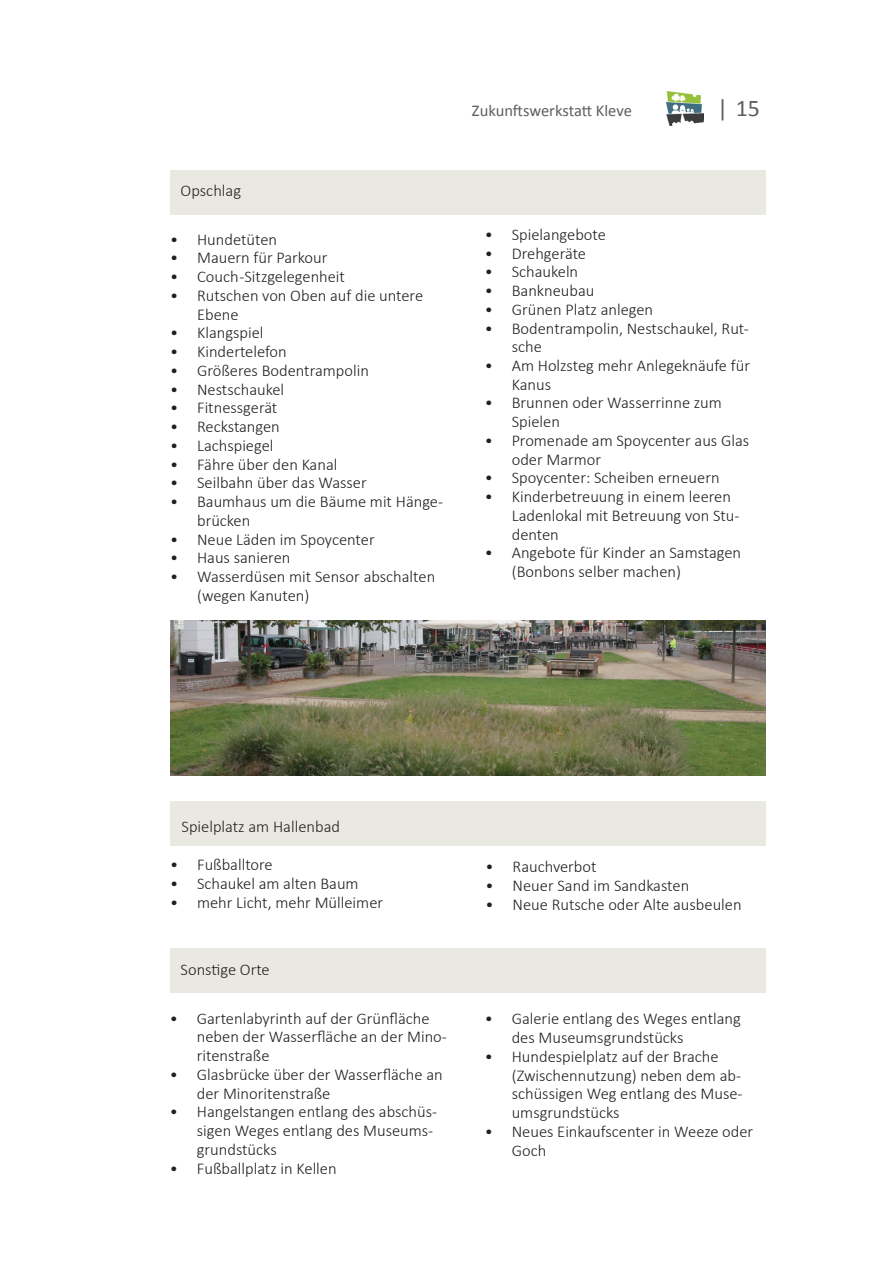
<style>
.page{position:relative;width:893px;height:1263px;background:#fff}
.page>*{position:absolute;margin:0;border:0;box-sizing:border-box;transform-origin:0 0}
.t1{font:24px "Calibri";color:#5f5f62}
.t2{font:300 16.5px/18.8px "Calibri";color:#231f20}
.t3{font:16.5px "Calibri";letter-spacing:-.005em;color:#5f5f62}
</style>
<div class="page">
<img style="left:666px;top:91px;width:37px;height:34px">
<div style="left:170px;top:170px;width:595px;height:45px;background:#e9e9e1"></div>
<div style="left:170px;top:948px;width:595px;height:45px;background:#e9e9e1"></div>
<div style="left:170px;top:801px;width:595px;height:45px;background:#e9e9e1"></div>
<img style="left:170px;top:621px;width:595px;height:155px">
<p class="t2" style="left:181px;top:181px;width:62px">Opschlag</p>
<p class="t2" style="left:170px;top:230px;width:108px">• Hundetüten</p>
<p class="t2" style="left:170px;top:248px;width:159px">• Mauern für Parkour</p>
<p class="t2" style="left:170px;top:267px;width:176px">• Couch -Sitzgelegenheit</p>
<p class="t2" style="left:197px;top:286px;width:228px;text-indent:-27px">• Rutschen von Oben auf die untere<br>Ebene</p>
<p class="t2" style="left:170px;top:323px;width:95px">• Klangspiel</p>
<p class="t2" style="left:170px;top:342px;width:118px">• Kindertelefon</p>
<p class="t2" style="left:170px;top:361px;width:200px">• Größeres Bodentrampolin</p>
<p class="t2" style="left:170px;top:380px;width:116px">• Nestschaukel</p>
<p class="t2" style="left:170px;top:398px;width:109px">• Fitnessgerät</p>
<p class="t2" style="left:170px;top:417px;width:111px">• Reckstangen</p>
<p class="t2" style="left:170px;top:436px;width:105px">• Lachspiegel</p>
<p class="t2" style="left:170px;top:455px;width:169px">• Fähre über den Kanal</p>
<p class="t2" style="left:170px;top:473px;width:198px">• Seilbahn über das Wasser</p>
<p class="t2" style="left:197px;top:492px;width:248px;text-indent:-27px">• Baumhaus um die Bäume mit Hänge&shy;brücken</p>
<p class="t2" style="left:170px;top:530px;width:206px">• Neue Läden im Spoycenter</p>
<p class="t2" style="left:170px;top:548px;width:122px">• Haus sanieren</p>
<p class="t2" style="left:197px;top:567px;width:240px;text-indent:-27px">• Wasserdüsen mit Sensor abschalten (wegen Kanuten)</p>
<p class="t3" style="left:472px;top:100px;width:161px">Zukunftswerkstatt Kleve</p>
<h1 class="t1" style="left:717px;top:93px;width:44px">| 15</h1>
<p class="t2" style="left:485px;top:225px;width:123px">• Spielangebote</p>
<p class="t2" style="left:485px;top:243px;width:103px">• Drehgeräte</p>
<p class="t2" style="left:485px;top:262px;width:95px">• Schaukeln</p>
<p class="t2" style="left:485px;top:281px;width:111px">• Bankneubau</p>
<p class="t2" style="left:485px;top:300px;width:170px">• Grünen Platz anlegen</p>
<p class="t2" style="left:512px;top:318px;width:239px;text-indent:-27px">• Bodentrampolin, Nestschaukel, Rut&shy;sche</p>
<p class="t2" style="left:512px;top:356px;width:240px;text-indent:-27px">• Am Holzsteg mehr Anlegeknäufe für<br>Kanus</p>
<p class="t2" style="left:512px;top:393px;width:212px;text-indent:-27px">• Brunnen oder Wasserrinne zum<br>Spielen</p>
<p class="t2" style="left:512px;top:431px;width:239px;text-indent:-27px">• Promenade am Spoycenter aus Glas oder Marmor</p>
<p class="t2" style="left:485px;top:468px;width:236px">• Spoycenter: Scheiben erneuern</p>
<p class="t2" style="left:512px;top:487px;width:229px;text-indent:-27px">• Kinderbetreuung in einem leeren<br>Ladenlokal mit Betreuung von Stu&shy;denten</p>
<p class="t2" style="left:512px;top:543px;width:231px;text-indent:-27px">• Angebote für Kinder an Samstagen (Bonbons selber machen)</p>
<p class="t2" style="left:182px;top:817px;width:160px">Spielplatz am Hallenbad</p>
<p class="t2" style="left:170px;top:855px;width:104px">• Fußballtore</p>
<p class="t2" style="left:170px;top:874px;width:190px">• Schaukel am alten Baum</p>
<p class="t2" style="left:170px;top:893px;width:215px">• mehr Licht, mehr Mülleimer</p>
<p class="t2" style="left:181px;top:960px;width:91px">Sonstige Orte</p>
<p class="t2" style="left:197px;top:1009px;width:252px;text-indent:-27px">• Gartenlabyrinth auf der Grünfläche neben der Wasserfläche an der Mino&shy;ritenstraße</p>
<p class="t2" style="left:197px;top:1065px;width:247px;text-indent:-27px">• Glasbrücke über der Wasserfläche an der Minoritenstraße</p>
<p class="t2" style="left:197px;top:1102px;width:242px;text-indent:-27px">• Hangelstangen entlang des abschüs&shy;sigen Weges entlang des Museums&shy;grundstücks</p>
<p class="t2" style="left:170px;top:1159px;width:168px">• Fußballplatz in Kellen</p>
<p class="t2" style="left:486px;top:857px;width:112px">• Rauchverbot</p>
<p class="t2" style="left:486px;top:876px;width:205px">• Neuer Sand im Sandkasten</p>
<p class="t2" style="left:486px;top:894px;width:258px">• Neue Rutsche oder Alte ausbeulen</p>
<p class="t2" style="left:512px;top:1009px;width:231px;text-indent:-27px">• Galerie entlang des Weges entlang des Museumsgrundstücks</p>
<p class="t2" style="left:512px;top:1047px;width:232px;text-indent:-27px">• Hundespielplatz auf der Brache (Zwischennutzung) neben dem ab&shy;schüssigen Weg entlang des Muse&shy;umsgrundstücks</p>
<p class="t2" style="left:512px;top:1122px;width:243px;text-indent:-27px">• Neues Einkaufscenter in Weeze oder<br>Goch</p>
</div>
